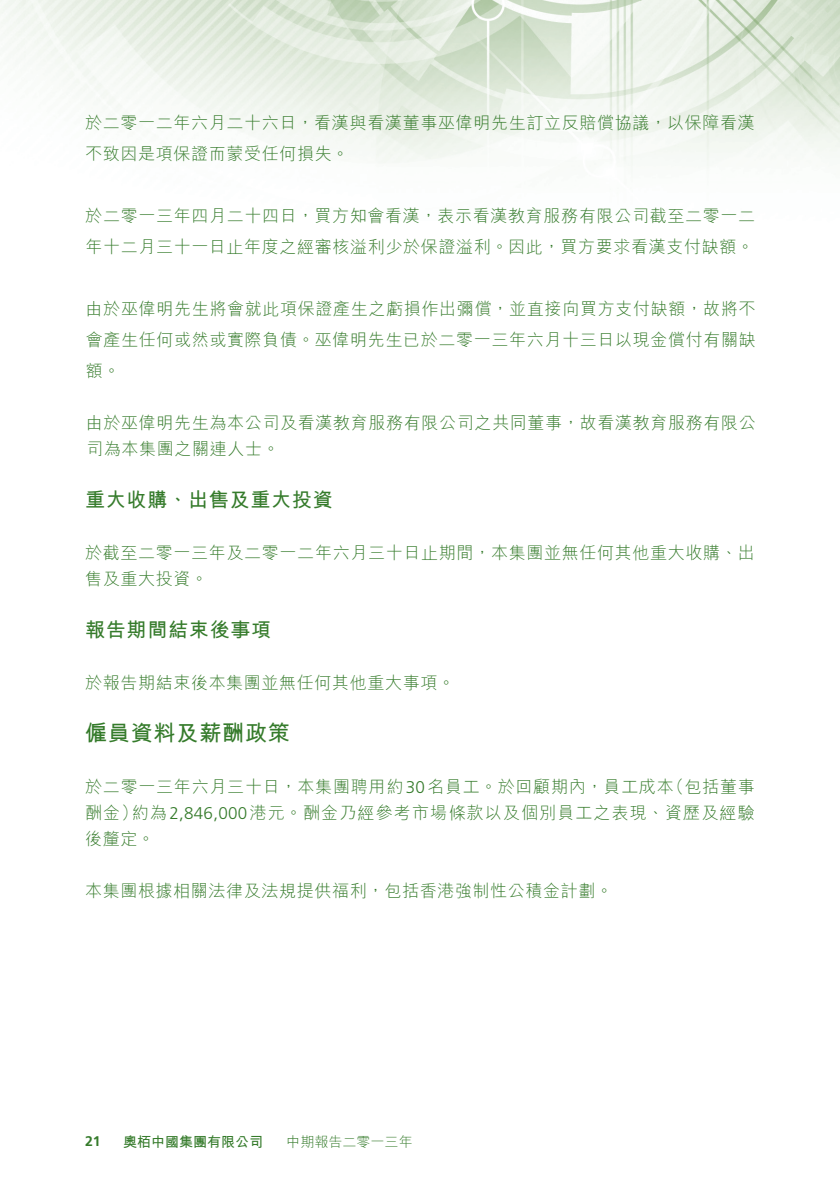
<style>
.page{position:relative;width:840px;height:1191px;background:#fff}
.page>*{position:absolute;margin:0;border:0;box-sizing:border-box;transform-origin:0 0}
.t1{font:700 22px "M Hei HK";letter-spacing:.035em;color:#357b2b}
.t2{font:700 20px "M Hei HK";letter-spacing:.035em;color:#357b2b}
.t3{font:300 17px/31px "M Hei HK";letter-spacing:.04em;color:#357b2b}
.t4{font:300 17px/26px "M Hei HK";letter-spacing:.06em;color:#357b2b}
.t5{font:700 14px "M Hei HK";color:#357b2b}
.t6{font:300 14px "M Hei HK";color:#357b2b}
.t7{font:700 14px "Frutiger LT Std";color:#357b2b}
.s1{font-family:"Frutiger LT Std"}
</style>
<div class="page">
<img style="left:0;top:0;width:839px;height:167px">
<p class="t3" style="left:85px;top:107px;width:671px">於二零一二年六月二十六日，看漢與看漢董事巫偉明先生訂立反賠償協議，以保障看漢不致因是項保證而蒙受任何損失。</p>
<p class="t3" style="left:85px;top:200px;width:671px">於二零一三年四月二十四日，買方知會看漢，表示看漢教育服務有限公司截至二零一二年十二月三十一日止年度之經審核溢利少於保證溢利。因此，買方要求看漢支付缺額。</p>
<p class="t3" style="left:86px;top:293px;width:671px;text-align:justify">由於巫偉明先生將會就此項保證產生之虧損作出彌償，並直接向買方支付缺額，故將不會產生任何或然或實際負債。巫偉明先生已於二零一三年六月十三日以現金償付有關缺額。</p>
<p class="t3" style="left:86px;top:409px;width:671px;line-height:26px">由於巫偉明先生為本公司及看漢教育服務有限公司之共同董事，故看漢教育服務有限公司為本集團之關連人士。</p>
<p class="t2" style="left:85px;top:485px;width:249px">重大收購、出售及重大投資</p>
<p class="t3" style="left:85px;top:539px;width:671px;line-height:26px">於截至二零一三年及二零一二年六月三十日止期間，本集團並無任何其他重大收購、出售及重大投資。</p>
<p class="t2" style="left:85px;top:615px;width:187px">報告期間結束後事項</p>
<p class="t3" style="left:85px;top:667px;width:371px">於報告期結束後本集團並無任何其他重大事項。</p>
<p class="t1" style="left:85px;top:716px;width:206px">僱員資料及薪酬政策</p>
<p class="t3" style="left:666px;top:771px;width:89px">（包括董事</p>
<p class="t4" style="left:132px;top:773px;width:624px;text-indent:-47px">於二零一三年六月三十日，本集團聘用約<span class="s1">30</span>名員工。於回顧期內，員工成本<br>約為<span class="s1">2,846,000</span>港元。酬金乃經參考市場條款以及個別員工之表現、資歷及經驗</p>
<p class="t3" style="left:85px;top:799px;width:71px;line-height:26px">酬金）後釐定。</p>
<p class="t3" style="left:85px;top:875px;width:529px">本集團根據相關法律及法規提供福利，包括香港強制性公積金計劃。</p>
<p class="t7" style="left:85px;top:1132px;width:17px">21</p>
<p class="t5" style="left:123px;top:1131px;width:142px">奧栢中國集團有限公司</p>
<p class="t6" style="left:286px;top:1134px;width:127px">中期報告二零一三年</p>
</div>
